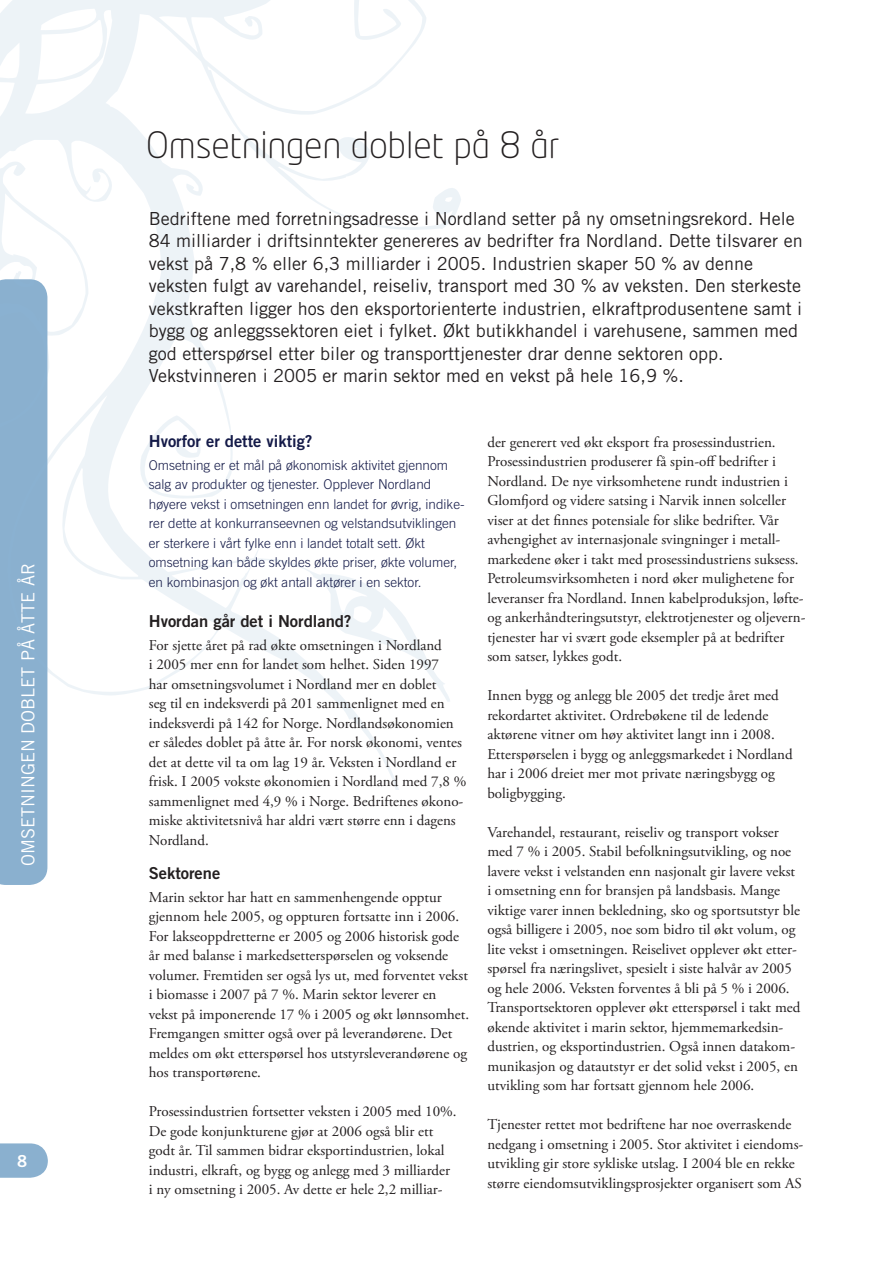
<style>
.page{position:relative;width:893px;height:1263px;background:#fff}
.page>*{position:absolute;margin:0;border:0;box-sizing:border-box;transform-origin:0 0}
.t1{font:300 36px "Neo Tech";color:#231f20}
.t2{font:18px/22.5px "Trade Gothic";color:#231f20}
.t3{font:18px "Trade Gothic";color:#fff}
.t4{font:16.5px "Trade Gothic Bold Two";color:#231f20}
.t5{font:16.5px "Trade Gothic Bold Two";color:#141a48}
.t6{font:15px/19.5px "Adobe Garamond Pro";color:#231f20}
.t7{font:300 13.5px/19.5px "Trade Gothic";color:#141a48}
</style>
<div class="page">
<div style="left:0;top:789px;width:47px;height:96px;background:#8ab0cf"></div>
<svg style="left:0;top:0;width:461px;height:789px"></svg>
<svg style="left:0;top:1143px;width:48px;height:35px"></svg>
<p class="t3" style="left:17px;top:866px;width:304px;rotate:-90deg">OMSETNINGEN DOBLET PÅ ÅTTE ÅR</p>
<h1 class="t1" style="left:146px;top:123px;width:415px">Omsetningen doblet på 8 år</h1>
<p class="t2" style="left:149px;top:207px;width:655px">Bedriftene med forretningsadresse i Nordland setter på ny omsetningsrekord. Hele 84 milliarder i driftsinntekter genereres av bedrifter fra Nordland. Dette tilsvarer en vekst på 7,8 % eller 6,3 milliarder i 2005. Industrien skaper 50 % av denne veksten fulgt av varehandel, reiseliv, transport med 30 % av veksten. Den sterkeste vekstkraften ligger hos den eksportorienterte industrien, elkraftprodusentene samt i bygg og anleggssektoren eiet i fylket. Økt butikkhandel i varehusene, sammen med god etterspørsel etter biler og transporttjenester drar denne sektoren opp.<br>Vekstvinneren i 2005 er marin sektor med en vekst på hele 16,9 %.</p>
<p class="t5" style="left:149px;top:431px;width:165px">Hvorfor er dette viktig?</p>
<p class="t7" style="left:149px;top:455px;width:317px">Omsetning er et mål på økonomisk aktivitet gjennom salg av produkter og tjenester. Opplever Nordland høyere vekst i omsetningen enn landet for øvrig, indike&shy;rer dette at konkurranseevnen og velstandsutviklingen er sterkere i vårt fylke enn i landet totalt sett. Økt omsetning kan både skyldes økte priser, økte volumer, en kombinasjon og økt antall aktører i en sektor.</p>
<p class="t4" style="left:149px;top:611px;width:204px">Hvordan går det i Nordland?</p>
<p class="t6" style="left:149px;top:636px;width:319px">For sjette året på rad økte omsetningen i Nordland<br>i 2005 mer enn for landet som helhet. Siden 1997<br>har omsetningsvolumet i Nordland mer en doblet<br>seg til en indeksverdi på 201 sammenlignet med en indeksverdi på 142 for Norge. Nordlandsøkonomien er således doblet på åtte år. For norsk økonomi, ventes det at dette vil ta om lag 19 år. Veksten i Nordland er frisk. I 2005 vokste økonomien i Nordland med 7,8 % sammenlignet med 4,9 % i Norge. Bedriftenes økono&shy;miske aktivitetsnivå har aldri vært større enn i dagens Nordland.</p>
<p class="t4" style="left:149px;top:863px;width:73px">Sektorene</p>
<p class="t6" style="left:149px;top:888px;width:322px">Marin sektor har hatt en sammenhengende opptur gjennom hele 2005, og oppturen fortsatte inn i 2006.<br>For lakseoppdretterne er 2005 og 2006 historisk gode år med balanse i markedsetterspørselen og voksende volumer. Fremtiden ser også lys ut, med forventet vekst i biomasse i 2007 på 7 %. Marin sektor leverer en vekst på imponerende 17 % i 2005 og økt lønnsomhet.<br>Fremgangen smitter også over på leverandørene. Det meldes om økt etterspørsel hos utstyrsleverandørene og hos transportørene.</p>
<p class="t6" style="left:149px;top:1102px;width:309px">Prosessindustrien fortsetter veksten i 2005 med 10%.<br>De gode konjunkturene gjør at 2006 også blir ett godt år. Til sammen bidrar eksportindustrien, lokal industri, elkraft, og bygg og anlegg med 3 milliarder i ny omsetning i 2005. Av dette er hele 2,2 milliar-</p>
<p class="t6" style="left:487px;top:433px;width:320px">der generert ved økt eksport fra prosessindustrien.<br>Prosessindustrien produserer få spin-off bedrifter i Nordland. De nye virksomhetene rundt industrien i Glomfjord og videre satsing i Narvik innen solceller viser at det finnes potensiale for slike bedrifter. Vår avhengighet av internasjonale svingninger i metall&shy;markedene øker i takt med prosessindustriens suksess.<br>Petroleumsvirksomheten i nord øker mulighetene for leveranser fra Nordland. Innen kabelproduksjon, løfte&shy;og ankerhåndteringsutstyr, elektrotjenester og oljevern&shy;tjenester har vi svært gode eksempler på at bedrifter som satser, lykkes godt.</p>
<p class="t6" style="left:487px;top:686px;width:307px">Innen bygg og anlegg ble 2005 det tredje året med rekordartet aktivitet. Ordrebøkene til de ledende aktørene vitner om høy aktivitet langt inn i 2008.<br>Etterspørselen i bygg og anleggsmarkedet i Nordland har i 2006 dreiet mer mot private næringsbygg og boligbygging.</p>
<p class="t6" style="left:487px;top:823px;width:314px">Varehandel, restaurant, reiseliv og transport vokser med 7 % i 2005. Stabil befolkningsutvikling, og noe lavere vekst i velstanden enn nasjonalt gir lavere vekst i omsetning enn for bransjen på landsbasis. Mange viktige varer innen bekledning, sko og sportsutstyr ble også billigere i 2005, noe som bidro til økt volum, og lite vekst i omsetningen. Reiselivet opplever økt etter&shy;spørsel fra næringslivet, spesielt i siste halvår av 2005 og hele 2006. Veksten forventes å bli på 5 % i 2006.<br>Transportsektoren opplever økt etterspørsel i takt med økende aktivitet i marin sektor, hjemmemarkedsin&shy;dustrien, og eksportindustrien. Også innen datakom&shy;munikasjon og datautstyr er det solid vekst i 2005, en utvikling som har fortsatt gjennom hele 2006.</p>
<p class="t6" style="left:487px;top:1115px;width:317px">Tjenester rettet mot bedriftene har noe overraskende nedgang i omsetning i 2005. Stor aktivitet i eiendoms&shy;utvikling gir store sykliske utslag. I 2004 ble en rekke større eiendomsutviklingsprosjekter organisert som AS</p>
</div>
